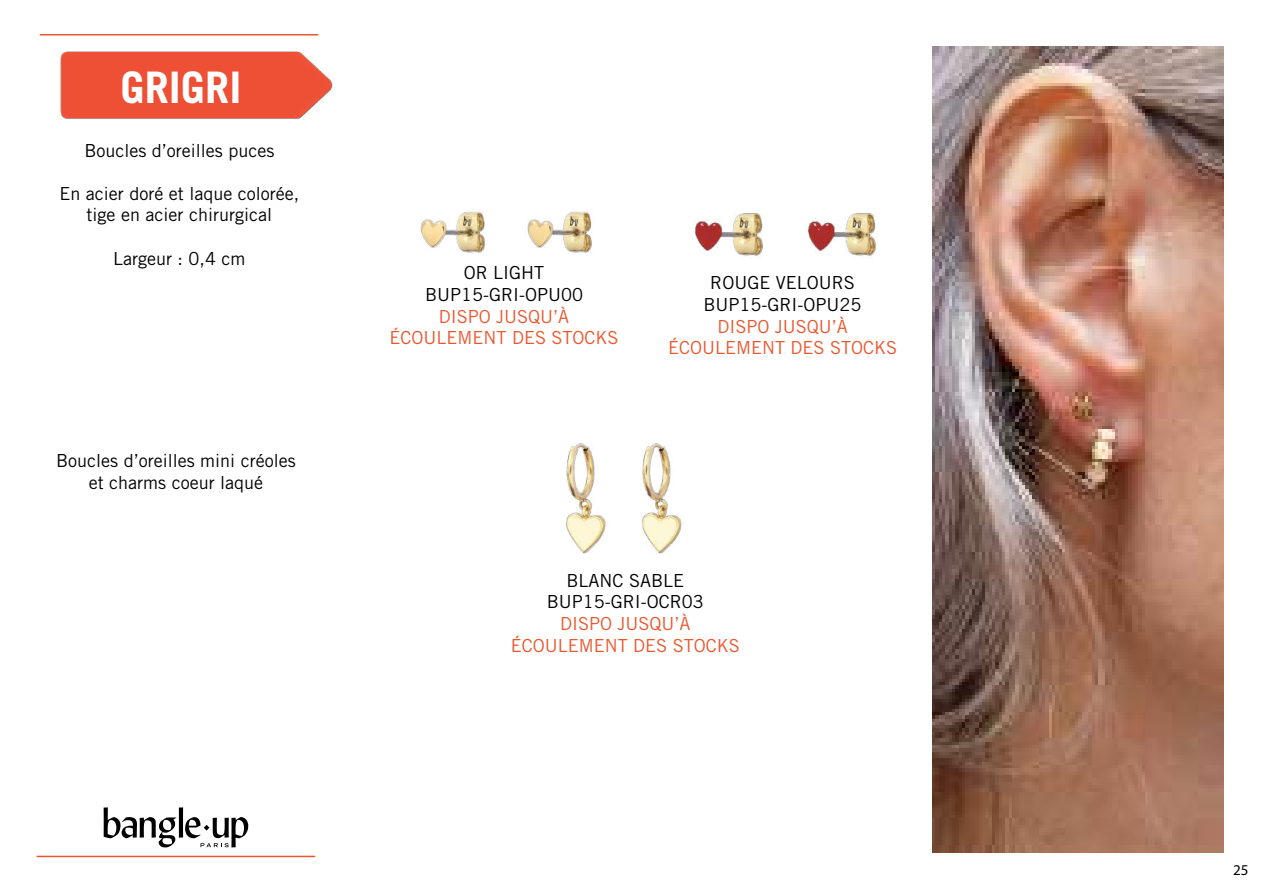
<style>
.page{position:relative;width:1263px;height:893px;background:#fff}
.page>*{position:absolute;margin:0;border:0;box-sizing:border-box;transform-origin:0 0}
.t1{font:700 43.5px "Trade Gothic LT Std";color:#fff}
.t2{font:18px/21.6px "Trade Gothic LT Std";color:#000;text-align:center}
.t3{font:18px/21.6px "Trade Gothic LT Std";color:#ea572f;text-align:center}
.t4{font:15px "Myriad Pro";color:#000}
</style>
<div class="page">
<img style="left:59px;top:51px;width:276px;height:68px">
<svg style="left:104px;top:807px;width:144px;height:40px"></svg>
<hr style="left:37px;top:856px;width:278px;height:1px;background:#ea572f">
<hr style="left:40px;top:34px;width:278px;height:2px;background:#ea572f">
<img style="left:420px;top:211px;width:172px;height:42px">
<img style="left:695px;top:213px;width:182px;height:46px">
<img style="left:566px;top:443px;width:116px;height:111px">
<img style="left:932px;top:46px;width:292px;height:806px">
<h1 class="t1" style="left:120px;top:61px;width:122px">GRIGRI</h1>
<p class="t2" style="left:84px;top:139px;width:192px">Boucles d’oreilles puces</p>
<p class="t2" style="left:59px;top:182px;width:241px">En acier doré et laque colorée, tige en acier chirurgical</p>
<p class="t2" style="left:113px;top:247px;width:134px">Largeur : 0,4 cm</p>
<p class="t2" style="left:56px;top:450px;width:241px">Boucles d’oreilles mini créoles et charms coeur laqué</p>
<p class="t2" style="left:425px;top:262px;width:159px">OR LIGHT<br>BUP15-GRI-OPU00</p>
<p class="t3" style="left:390px;top:305px;width:230px">DISPO JUSQU’À<br>ÉCOULEMENT DES STOCKS</p>
<p class="t2" style="left:704px;top:272px;width:159px">ROUGE VELOURS<br>BUP15-GRI-OPU25</p>
<p class="t3" style="left:668px;top:315px;width:230px">DISPO JUSQU’À<br>ÉCOULEMENT DES STOCKS</p>
<p class="t2" style="left:547px;top:569px;width:158px">BLANC SABLE<br>BUP15-GRI-OCR03</p>
<p class="t3" style="left:511px;top:613px;width:230px">DISPO JUSQU’À<br>ÉCOULEMENT DES STOCKS</p>
<p class="t4" style="left:1233px;top:861px;width:17px">25</p>
</div>
